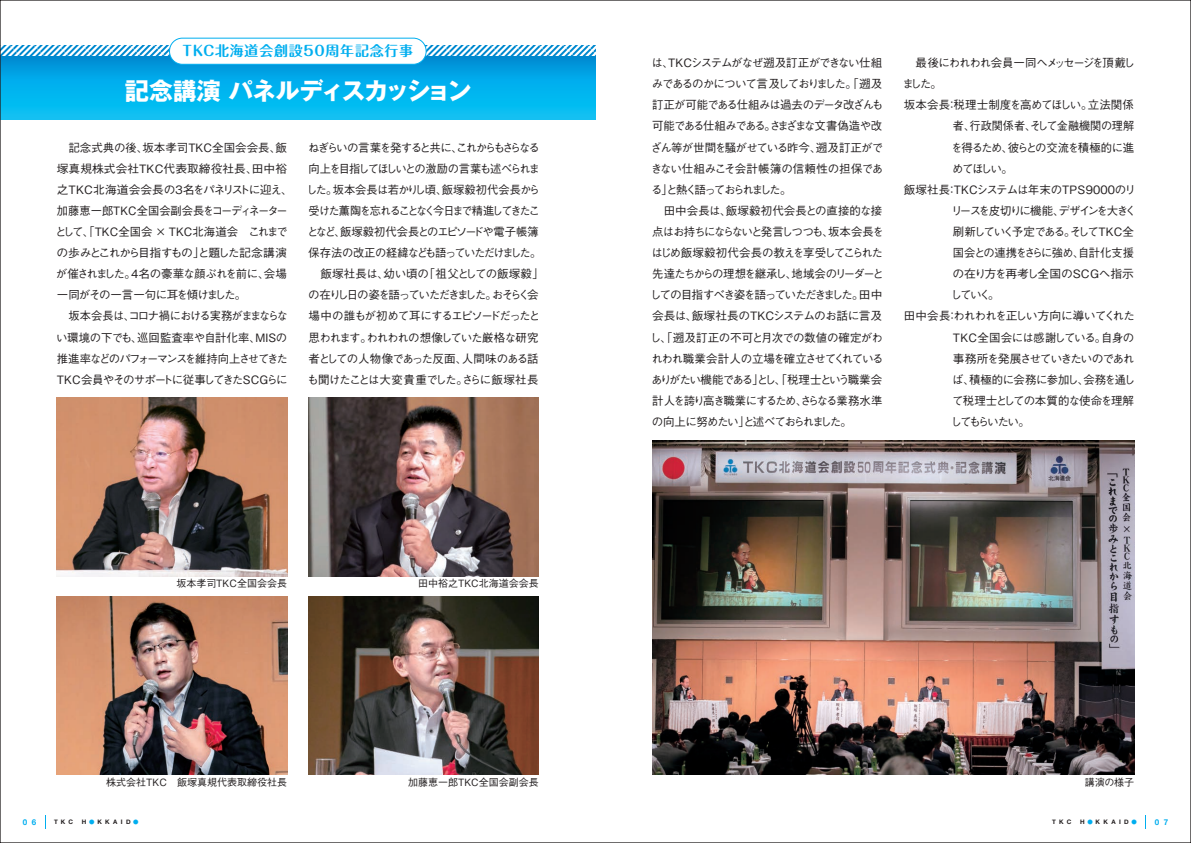
<style>
.page{position:relative;width:1191px;height:843px;background:#fff}
.page>*{position:absolute;margin:0;border:0;box-sizing:border-box;transform-origin:0 0}
.t1{font:700 24px "Gothic MB101 Pr 6";letter-spacing:-.045em;color:#fff}
.t2{font:700 14px "Maru Fo Pro";letter-spacing:.05em;color:#00aeef}
.t3{font:500 11.5px/21.1px "Gothic BBB Pr 6";letter-spacing:-.085em;color:#231f20;text-align:justify}
.t4{font:500 11.5px/21.1px "Gothic BBB Pr 6";color:#231f20}
.t5{font:500 11.5px "Gothic BBB Pr 6";letter-spacing:-.155em;color:#231f20}
.t6{font:500 11.5px "Gothic BBB Pr 6";letter-spacing:-.135em;color:#231f20}
.t7{font:500 11.5px "Gothic BBB Pr 6";letter-spacing:-.11em;color:#231f20}
.t8{font:500 11.5px "Gothic BBB Pr 6";letter-spacing:-.005em;color:#231f20}
.t9{font:500 11.5px "Gothic BBB Pr 6";letter-spacing:.015em;color:#231f20}
.t10{font:500 11.5px "Gothic BBB Pr 6";letter-spacing:-.03em;color:#231f20}
.t11{font:500 11.5px "Gothic BBB Pr 6";letter-spacing:-.065em;color:#231f20}
.t12{font:500 11.5px "Gothic BBB Pr 6";letter-spacing:.01em;color:#231f20}
.t13{font:500 11.5px "Gothic BBB Pr 6";letter-spacing:-.045em;color:#231f20}
.t14{font:500 11.5px "Gothic BBB Pr 6";letter-spacing:-.14em;color:#231f20}
.t15{font:500 11.5px "Gothic BBB Pr 6";letter-spacing:-.13em;color:#231f20}
.t16{font:500 11.5px "Gothic BBB Pr 6";letter-spacing:-.055em;color:#231f20}
.t17{font:500 11.5px "Gothic BBB Pr 6";letter-spacing:-.025em;color:#231f20}
.t18{font:500 11.5px "Gothic BBB Pr 6";letter-spacing:-.04em;color:#231f20}
.t19{font:500 11.5px "Gothic BBB Pr 6";letter-spacing:-.02em;color:#231f20}
.t20{font:500 11.5px "Gothic BBB Pr 6";letter-spacing:-.115em;color:#231f20}
.t21{font:500 11.5px "Gothic BBB Pr 6";letter-spacing:-.175em;color:#231f20}
.t22{font:500 10px "Gothic BBB Pr 6";color:#231f20}
.t23{font:700 8px "Helvetica Neue";color:#00aeef}
.t24{font:700 6.2px "Helvetica Neue";letter-spacing:.55em;color:#231f20}
.s1{font-family:"Koz Go Pr 6 N";font-weight:400;font-size:5.4px;color:#00aeef}
</style>
<div class="page">
<img style="left:309px;top:596px;width:230px;height:178px">
<img style="left:652px;top:440px;width:482px;height:334px">
<img style="left:309px;top:398px;width:230px;height:177px">
<img style="left:57px;top:398px;width:230px;height:177px">
<img style="left:57px;top:596px;width:230px;height:178px">
<div style="left:0;top:57px;width:595px;height:62px;background:linear-gradient(to bottom,#0093db,#09c7f8)"></div>
<svg style="left:2px;top:46px;width:593px;height:11px"></svg>
<div style="left:170px;top:38px;width:256px;height:26px;background:#fff;border-radius:13px"></div>
<div style="left:169px;top:38px;width:258px;height:27px;border:1px solid #00aeef;border-radius:13px"></div>
<svg style="left:45px;top:815px;width:1px;height:13px"></svg>
<svg style="left:1145px;top:815px;width:1px;height:13px"></svg>
<p class="t2" style="left:183px;top:40px;width:232px">TKC北海道会創設50周年記念行事</p>
<h1 class="t1" style="left:125px;top:71px;width:348px">記念講演 パネルディスカッション</h1>
<p class="t4" style="left:55px;top:136px;width:239px;text-indent:13px">記念式典の後、坂本孝司TKC全国会会長、飯塚真規株式会社TKC代表取締役社長、田中裕之TKC北海道会会長の３名をパネリストに迎え、加藤恵一郎TKC全国会副会長をコーディネーターとして、「TKC全国会 × TKC北海道会　これまでの歩みとこれから目指すもの」と題した記念講演が催されました。4名の豪華な顔ぶれを前に、会場一同がその一言一句に耳を傾けました。</p>
<p class="t3" style="left:56px;top:305px;width:233px;text-indent:12px">坂本会長は、コロナ禍における実務がままならない環境の下でも、巡回監査率や自計化率、MISの推進率などのパフォーマンスを維持向上させてきたTKC会員やそのサポートに従事してきたSCGらに</p>
<p class="t5" style="left:308px;top:138px;width:233px">ねぎらいの言葉を発すると共に、これからもさらなる</p>
<p class="t6" style="left:309px;top:159px;width:233px">向上を目指してほしいとの激励の言葉も述べられま</p>
<p class="t10" style="left:306px;top:180px;width:235px">した。坂本会長は若かりし頃、飯塚毅初代会長から</p>
<p class="t5" style="left:309px;top:201px;width:233px">受けた薫陶を忘れることなく今日まで精進してきたこ</p>
<p class="t11" style="left:307px;top:222px;width:233px">となど、飯塚毅初代会長とのエピソードや電子帳簿</p>
<p class="t7" style="left:309px;top:243px;width:234px">保存法の改正の経緯なども語っていただけました。</p>
<p class="t8" style="left:320px;top:264px;width:225px">飯塚社長は、幼い頃の「祖父としての飯塚毅」</p>
<p class="t6" style="left:308px;top:286px;width:232px">の在りし日の姿を語っていただきました。おそらく会</p>
<p class="t3" style="left:309px;top:305px;width:233px">場中の誰もが初めて耳にするエピソードだったと</p>
<p class="t3" style="left:309px;top:326px;width:232px">思われます。われわれの想像していた厳格な研究</p>
<p class="t3" style="left:309px;top:347px;width:232px">者としての人物像であった反面、人間味のある話</p>
<p class="t13" style="left:307px;top:370px;width:233px">も聞けたことは大変貴重でした。さらに飯塚社長</p>
<p class="t22" style="left:176px;top:574px;width:112px">坂本孝司TKC全国会会長</p>
<p class="t22" style="left:106px;top:773px;width:182px">株式会社TKC　飯塚真規代表取締役社長</p>
<p class="t22" style="left:418px;top:574px;width:122px">田中裕之TKC北海道会会長</p>
<p class="t22" style="left:408px;top:773px;width:132px">加藤恵一郎TKC全国会副会長</p>
<p class="t3" style="left:650px;top:51px;width:236px;text-align:left">は、TKCシステムがなぜ遡及訂正ができない仕組みであるのかについて言及しておりました。「遡及訂正が可能である仕組みは過去のデータ改ざんも可能である仕組みである。さまざまな文書偽造や改ざん等が世間を騒がせている昨今、遡及訂正ができない仕組みこそ会計帳簿の信頼性の担保である」と熱く語っておられました。<br>　田中会長は、飯塚毅初代会長との直接的な接点はお持ちにならないと発言しつつも、坂本会長をはじめ飯塚毅初代会長の教えを享受してこられた先達たちからの理想を継承し、地域会のリーダーとしての目指すべき姿を語っていただきました。田中会長は、飯塚社長のTKCシステムのお話に言及し、「遡及訂正の不可と月次での数値の確定がわれわれ職業会計人の立場を確立させてくれているありがたい機能である」とし、「税理士という職業会計人を誇り高き職業にするため、さらなる業務水準の向上に努めたい」と述べておられました。</p>
<p class="t3" style="left:904px;top:51px;width:233px">　最後にわれわれ会員一同へメッセージを頂戴し</p>
<p class="t3" style="left:902px;top:72px;width:41px">ました。</p>
<p class="t12" style="left:904px;top:96px;width:232px">坂本会長：税理士制度を高めてほしい。立法関係</p>
<p class="t8" style="left:953px;top:117px;width:183px">者、行政関係者、そして金融機関の理解</p>
<p class="t7" style="left:951px;top:138px;width:184px">を得るため、彼らとの交流を積極的に進</p>
<p class="t3" style="left:952px;top:157px;width:62px">めてほしい。</p>
<p class="t9" style="left:904px;top:180px;width:233px">飯塚社長：TKCシステムは年末のTPS9000のリ</p>
<p class="t14" style="left:951px;top:201px;width:187px">リースを皮切りに機能、デザインを大きく</p>
<p class="t15" style="left:953px;top:222px;width:183px">刷新していく予定である。そしてTKC全</p>
<p class="t16" style="left:953px;top:243px;width:183px">国会との連携をさらに強め、自計化支援</p>
<p class="t19" style="left:953px;top:264px;width:183px">の在り方を再考し全国のSCGへ指示</p>
<p class="t3" style="left:950px;top:283px;width:51px">していく。</p>
<p class="t3" style="left:904px;top:305px;width:233px">田中会長：われわれを正しい方向に導いてくれた</p>
<p class="t17" style="left:953px;top:328px;width:183px">TKC全国会には感謝している。自身の</p>
<p class="t20" style="left:953px;top:349px;width:183px">事務所を発展させていきたいのであれ</p>
<p class="t18" style="left:952px;top:370px;width:184px">ば、積極的に会務に参加し、会務を通し</p>
<p class="t3" style="left:952px;top:389px;width:184px">て税理士としての本質的な使命を理解</p>
<p class="t21" style="left:950px;top:412px;width:81px">してもらいたい。</p>
<p class="t22" style="left:1085px;top:773px;width:51px">講演の様子</p>
<p class="t23" style="left:23px;top:815px;width:15px">0 6</p>
<p class="t24" style="left:54px;top:817px;width:21px">TKC</p>
<p class="t24" style="left:82px;top:817px;width:58px">H<span class="s1">●</span>KKAID<span class="s1">●</span></p>
<p class="t24" style="left:1052px;top:817px;width:21px">TKC</p>
<p class="t24" style="left:1080px;top:817px;width:58px">H<span class="s1">●</span>KKAID<span class="s1">●</span></p>
<p class="t23" style="left:1155px;top:815px;width:15px">0 7</p>
</div>
